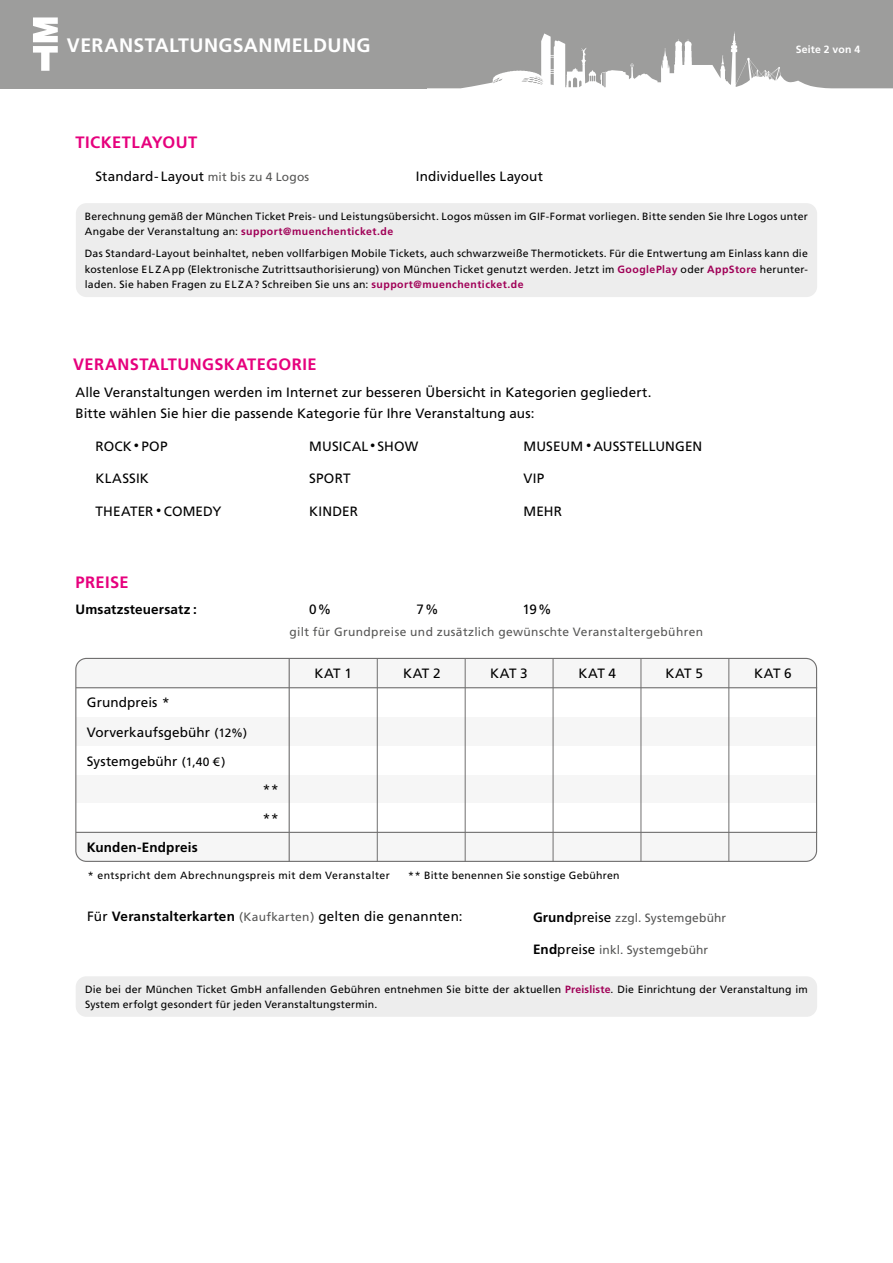
<style>
.page{position:relative;width:893px;height:1263px;background:#fff}
.page>*{position:absolute;margin:0;border:0;box-sizing:border-box;transform-origin:0 0}
.t1{font:700 19.5px "Frutiger LT Std";letter-spacing:.02em;color:#fff}
.t2{font:700 16.5px "Frutiger LT Std";letter-spacing:.025em;color:#e6007d}
.t3{font:13.5px/29.2px "Frutiger LT Std";letter-spacing:.01em;color:#000}
.t4{font:700 13.5px "Frutiger LT Std";letter-spacing:.01em;color:#000}
.t5{font:12px "Frutiger LT Std";letter-spacing:.025em;color:#575756}
.t6{font:10.5px/15px "Frutiger LT Std";letter-spacing:.02em;color:#000}
.t7{font:10.5px "Frutiger LT Std";letter-spacing:.045em;color:#000}
.t8{font:700 10.5px "Frutiger LT Std";letter-spacing:.015em;color:#fff}
.s1{font-size:12px;color:#575756}
.s2{font-weight:700;color:#a00057}
.s3{font-size:10.5px}
.s4{font-size:12px}
.s5{font-weight:700}
.s6{font-weight:700;font-size:13.5px;color:#000}
.s7{font-size:13.5px;color:#000}
</style>
<div class="page">
<div style="left:0;top:0;width:893px;height:88px;background:#9d9d9c"></div>
<svg style="left:427px;top:32px;width:466px;height:57px"></svg>
<svg style="left:33px;top:17px;width:25px;height:54px"></svg>
<div style="left:76px;top:203px;width:741px;height:94px;background:#ededed;border-radius:11px"></div>
<div style="left:76px;top:658px;width:740px;height:203px;background:#f6f6f6;border-radius:11px"></div>
<div style="left:76px;top:688px;width:740px;height:29px;background:#fff"></div>
<div style="left:76px;top:746px;width:740px;height:28px;background:#fff"></div>
<div style="left:76px;top:803px;width:740px;height:29px;background:#fff"></div>
<div style="left:75px;top:658px;width:742px;height:204px;border:1px solid #706f6f;border-radius:11px"></div>
<hr style="left:728px;top:658px;width:1px;height:203px;background:#706f6f">
<div style="left:76px;top:976px;width:741px;height:41px;background:#ededed;border-radius:11px"></div>
<hr style="left:289px;top:658px;width:1px;height:204px;background:#706f6f">
<hr style="left:377px;top:658px;width:1px;height:204px;background:#706f6f">
<hr style="left:76px;top:687px;width:741px;height:1px;background:#706f6f">
<hr style="left:76px;top:832px;width:741px;height:1px;background:#706f6f">
<hr style="left:465px;top:658px;width:1px;height:204px;background:#706f6f">
<hr style="left:553px;top:658px;width:1px;height:204px;background:#706f6f">
<hr style="left:641px;top:658px;width:1px;height:204px;background:#706f6f">
<h1 class="t1" style="left:67px;top:34px;width:305px">VERANSTALTUNGSANMELDUNG</h1>
<p class="t8" style="left:796px;top:43px;width:66px">Seite 2 von 4</p>
<h2 class="t2" style="left:75px;top:133px;width:123px">TICKETLAYOUT</h2>
<p class="t3" style="left:96px;top:161px;width:215px">Standard- Layout <span class="s1">mit bis zu 4 Logos</span></p>
<p class="t6" style="left:85px;top:209px;width:725px">Berechnung gemäß der München Ticket Preis- und Leistungsübersicht. Logos müssen im GIF-Format vorliegen. Bitte senden Sie Ihre Logos unter<br>Angabe der Veranstaltung an: <span class="s2">support@muenchenticket.de</span></p>
<p class="t6" style="left:85px;top:246px;width:725px;text-align:justify">Das Standard-Layout beinhaltet, neben vollfarbigen Mobile Tickets, auch schwarzweiße Thermotickets. Für die Entwertung am Einlass kann die kostenlose EL Z App (Elektronische Zutrittsauthorisierung) von München Ticket genutzt werden. Jetzt im <span class="s2">GooglePlay</span> oder <span class="s2">AppStore</span> herunter&shy;laden. Sie haben Fragen zu EL Z A? Schreiben Sie uns an: <span class="s2">support@muenchenticket.de</span></p>
<p class="t3" style="left:416px;top:161px;width:129px">Individuelles Layout</p>
<h2 class="t2" style="left:73px;top:354px;width:245px">VERANSTALTUNGSKATEGORIE</h2>
<p class="t3" style="left:75px;top:381px;width:577px;line-height:21px">Alle Veranstaltungen werden im Internet zur besseren Übersicht in Kategorien gegliedert.<br>Bitte wählen Sie hier die passende Kategorie für Ihre Veranstaltung aus:</p>
<p class="t3" style="left:96px;top:431px;width:73px">ROCK <span class="s3">•</span> POP</p>
<p class="t3" style="left:96px;top:463px;width:55px">KLASSIK</p>
<p class="t3" style="left:96px;top:496px;width:127px">THEATER <span class="s3">•</span> COMEDY</p>
<p class="t3" style="left:309px;top:431px;width:110px">MUSICAL <span class="s3">•</span> SHOW</p>
<p class="t3" style="left:309px;top:463px;width:43px">SPORT</p>
<p class="t3" style="left:309px;top:496px;width:50px">KINDER</p>
<p class="t3" style="left:523px;top:431px;width:180px">MUSEUM <span class="s3">•</span> AUSSTELLUNGEN</p>
<p class="t3" style="left:523px;top:463px;width:22px">VIP</p>
<p class="t3" style="left:523px;top:496px;width:40px">MEHR</p>
<h2 class="t2" style="left:75px;top:572px;width:55px">PREISE</h2>
<p class="t4" style="left:75px;top:602px;width:123px">Umsatzsteuersatz :</p>
<p class="t3" style="left:309px;top:595px;width:24px">0%</p>
<p class="t3" style="left:417px;top:595px;width:24px">7%</p>
<p class="t3" style="left:522px;top:595px;width:31px">19%</p>
<p class="t5" style="left:289px;top:625px;width:415px">gilt für Grundpreise und zusätzlich gewünschte Veranstaltergebühren</p>
<p class="t3" style="left:87px;top:688px;width:162px">Grundpreis *<br>Vorverkaufsgebühr <span class="s4">(12%)<br></span>Systemgebühr <span class="s4">(1,40 € )</span></p>
<p class="t4" style="left:87px;top:839px;width:112px">Kunden-Endpreis</p>
<p class="t3" style="left:263px;top:775px;width:17px">** **</p>
<p class="t3" style="left:314px;top:659px;width:39px">KAT 1</p>
<p class="t3" style="left:403px;top:659px;width:39px">KAT 2</p>
<p class="t3" style="left:490px;top:659px;width:39px">KAT 3</p>
<p class="t3" style="left:579px;top:659px;width:39px">KAT 4</p>
<p class="t3" style="left:666px;top:659px;width:39px">KAT 5</p>
<p class="t3" style="left:754px;top:659px;width:39px">KAT 6</p>
<p class="t7" style="left:88px;top:869px;width:304px">* entspricht dem Abrechnungspreis mit dem Veranstalter</p>
<p class="t6" style="left:408px;top:868px;width:213px">** Bitte benennen Sie sonstige Gebühren</p>
<p class="t3" style="left:87px;top:902px;width:377px">Für <span class="s5">Veranstalterkarten</span> <span class="s1">(Kaufkarten)</span> gelten die genannten:</p>
<p class="t5" style="left:533px;top:911px;width:195px"><span class="s6">Grund</span><span class="s7">preise</span> zzgl. Systemgebühr</p>
<p class="t5" style="left:533px;top:943px;width:177px"><span class="s6">End</span><span class="s7">preise</span> inkl. Systemgebühr</p>
<p class="t6" style="left:85px;top:982px;width:724px">Die bei der München Ticket GmbH anfallenden Gebühren entnehmen Sie bitte der aktuellen <span class="s2">Preisliste</span>. Die Einrichtung der Veranstaltung im<br>System erfolgt gesondert für jeden Veranstaltungstermin.</p>
</div>
